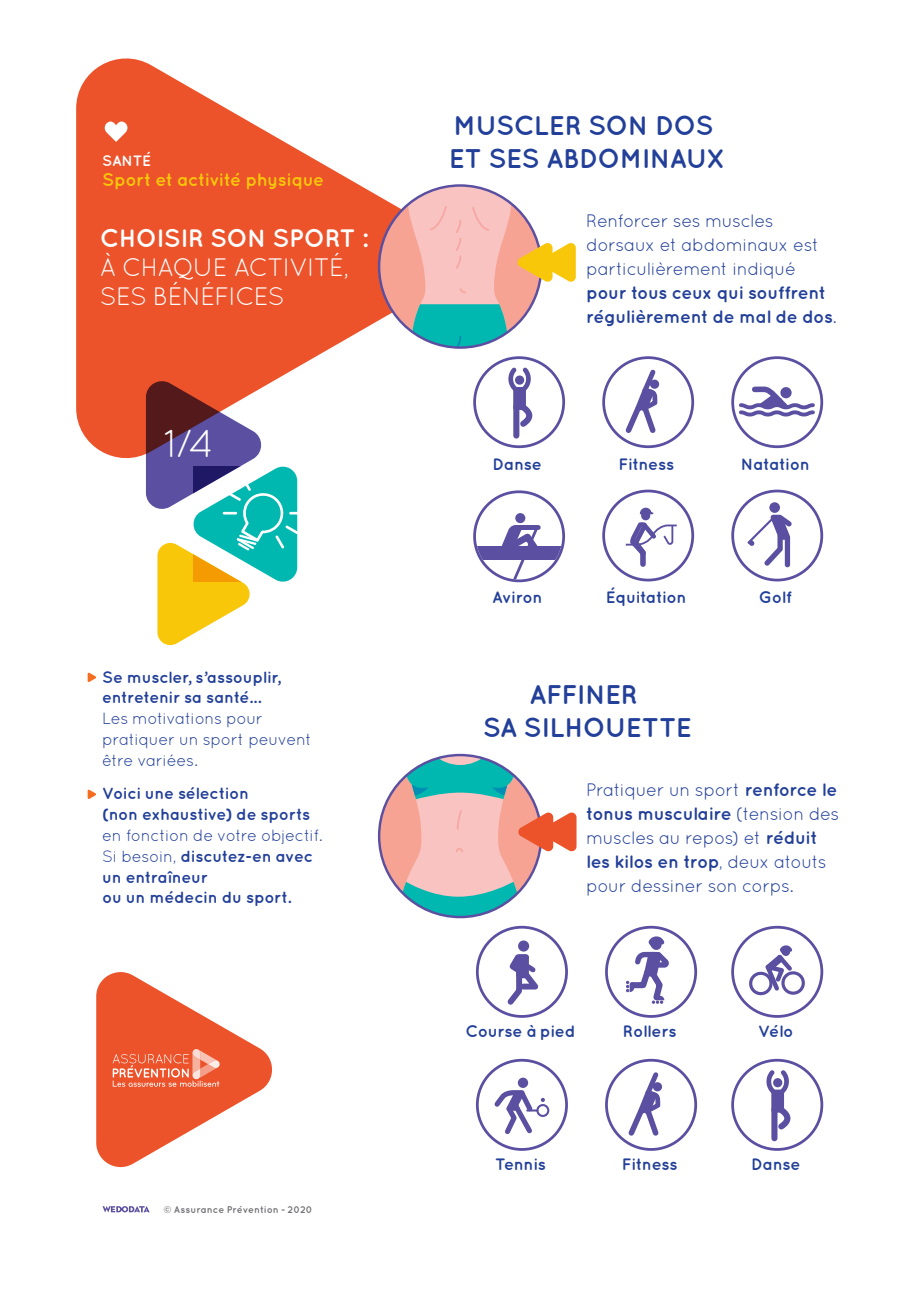
<style>
.page{position:relative;width:919px;height:1289px;background:#fff}
.page>*{position:absolute;margin:0;border:0;box-sizing:border-box;transform-origin:0 0}
.t1{font:39px "Quicksand";color:#fff}
.t2{font:700 27px/33px "Quicksand";letter-spacing:-.025em;color:#223f99}
.t3{font:25.2px/28.8px "Quicksand";letter-spacing:-.04em;color:#fff}
.t4{font:700 25.2px "Quicksand";letter-spacing:-.02em;color:#fff}
.t5{font:18px/24px "Quicksand";letter-spacing:-.025em;color:#223f99}
.t6{font:700 18px/24px "Quicksand";letter-spacing:-.025em;color:#223f99}
.t7{font:700 18px "Quicksand";letter-spacing:-.025em;color:#f9c709}
.t8{font:700 16.5px "Quicksand";letter-spacing:-.02em;color:#223f99}
.t9{font:700 16.35px/20.9px "Quicksand";letter-spacing:-.02em;color:#223f99}
.t10{font:16.35px/20.9px "Quicksand";letter-spacing:-.025em;color:#223f99}
.t11{font:700 15px "Quicksand";letter-spacing:-.015em;color:#fff}
.t12{font:700 9.75px "Quicksand";letter-spacing:.005em;color:#717275}
.s1{font-weight:400}
.s2{font-weight:700}
</style>
<div class="page">
<svg style="left:76px;top:58px;width:368px;height:401px;fill:#ec532b"></svg>
<svg style="left:105px;top:121px;width:22px;height:21px"></svg>
<svg style="left:102px;top:1206px;width:48px;height:6px"></svg>
<svg style="left:96px;top:972px;width:176px;height:196px"></svg>
<svg style="left:146px;top:381px;width:156px;height:264px"></svg>
<svg style="left:731px;top:489px;width:92px;height:92px"></svg>
<svg style="left:602px;top:489px;width:92px;height:92px"></svg>
<svg style="left:731px;top:356px;width:92px;height:92px"></svg>
<svg style="left:602px;top:356px;width:92px;height:92px"></svg>
<svg style="left:473px;top:356px;width:92px;height:92px"></svg>
<div style="left:513px;top:406px;width:6px;height:29px;background:#5a4fa1"></div>
<svg style="left:473px;top:490px;width:92px;height:92px"></svg>
<div style="left:379px;top:185px;width:162px;height:162px;background:#f7a394;border-radius:50%"></div>
<svg style="left:408px;top:185px;width:167px;height:162px"></svg>
<svg style="left:88px;top:672px;width:8px;height:10px"></svg>
<svg style="left:88px;top:789px;width:8px;height:10px"></svg>
<svg style="left:379px;top:755px;width:162px;height:162px"></svg>
<svg style="left:390px;top:755px;width:186px;height:162px"></svg>
<svg style="left:476px;top:1058px;width:92px;height:92px"></svg>
<svg style="left:731px;top:925px;width:92px;height:92px"></svg>
<svg style="left:476px;top:925px;width:92px;height:92px"></svg>
<svg style="left:731px;top:1058px;width:92px;height:92px"></svg>
<div style="left:771px;top:1109px;width:6px;height:29px;background:#5a4fa1"></div>
<svg style="left:605px;top:1058px;width:92px;height:92px"></svg>
<svg style="left:605px;top:925px;width:92px;height:92px"></svg>
<p class="t11" style="left:102px;top:151px;width:50px">SANTÉ</p>
<p class="t7" style="left:102px;top:169px;width:223px">Sport et activité physique</p>
<h3 class="t4" style="left:100px;top:223px;width:269px">CHOISIR SON SPORT :</h3>
<h3 class="t3" style="left:100px;top:253px;width:251px">À CHAQUE ACTIVITÉ,<br>SES BÉNÉFICES</h3>
<h1 class="t1" style="left:164px;top:421px;width:52px">1/4</h1>
<p class="t9" style="left:102px;top:666px;width:180px">Se muscler, s’assouplir, entretenir sa santé...</p>
<p class="t10" style="left:102px;top:708px;width:211px">Les motivations pour pratiquer un sport peuvent être variées.</p>
<p class="t9" style="left:102px;top:782px;width:209px">Voici une sélection<br>(non exhaustive) de sports</p>
<p class="t9" style="left:102px;top:824px;width:222px"><span class="s1">en fonction de votre objectif.<br>Si besoin,</span> discutez-en avec un entraîneur<br>ou un médecin du sport.</p>
<p class="t12" style="left:163px;top:1203px;width:151px">© Assurance Prévention - 2020</p>
<h2 class="t2" style="left:448px;top:108px;width:279px">MUSCLER SON DOS<br>ET SES ABDOMINAUX</h2>
<p class="t5" style="left:586px;top:208px;width:235px">Renforcer ses muscles dorsaux et abdominaux est particulièrement indiqué</p>
<p class="t6" style="left:586px;top:280px;width:252px">pour tous ceux qui souffrent régulièrement de mal de dos<span class="s1">.</span></p>
<p class="t8" style="left:492px;top:454px;width:51px">Danse</p>
<p class="t8" style="left:618px;top:454px;width:57px">Fitness</p>
<p class="t8" style="left:740px;top:454px;width:70px">Natation</p>
<p class="t8" style="left:492px;top:587px;width:52px">Aviron</p>
<p class="t8" style="left:606px;top:587px;width:82px">Équitation</p>
<p class="t8" style="left:758px;top:587px;width:34px">Golf</p>
<h2 class="t2" style="left:482px;top:677px;width:211px;text-align:center">AFFINER<br>SA SILHOUETTE</h2>
<p class="t5" style="left:586px;top:778px;width:255px">Pratiquer un sport <span class="s2">renforce le tonus musculaire</span> (tension des muscles au repos) et <span class="s2">réduit les kilos en trop</span>, deux atouts pour dessiner son corps.</p>
<p class="t8" style="left:465px;top:1021px;width:112px">Course à pied</p>
<p class="t8" style="left:623px;top:1021px;width:55px">Rollers</p>
<p class="t8" style="left:758px;top:1021px;width:37px">Vélo</p>
<p class="t8" style="left:495px;top:1154px;width:52px">Tennis</p>
<p class="t8" style="left:621px;top:1154px;width:57px">Fitness</p>
<p class="t8" style="left:751px;top:1154px;width:51px">Danse</p>
</div>
